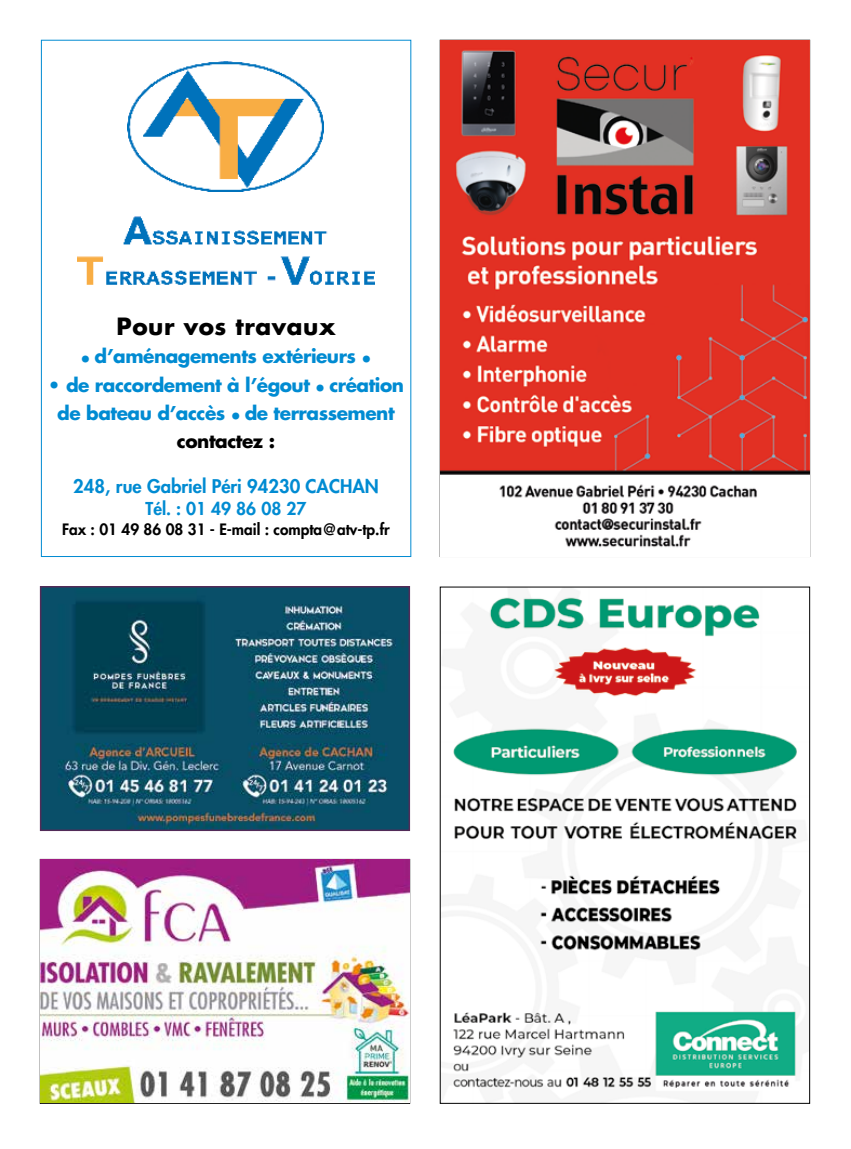
<style>
.page{position:relative;width:851px;height:1149px;background:#fff}
.page>*{position:absolute;margin:0;border:0;box-sizing:border-box;transform-origin:0 0}
.t1{font:700 23.1px "Futura";letter-spacing:.025em;color:#000}
.t2{font:700 18.45px/28.3px "Futura";letter-spacing:-.025em;color:#008bd2;text-align:center}
.t3{font:700 18.45px "Futura";letter-spacing:-.025em;color:#000}
.t4{font:800 18.3px "Futura";color:#008bd2}
.t5{font:800 17.25px "Futura";color:#008bd2}
.t6{font:800 15.3px "Futura";color:#000}
</style>
<div class="page">
<img style="left:127px;top:61px;width:197px;height:131px">
<img style="left:78px;top:216px;width:296px;height:69px">
<img style="left:43px;top:589px;width:364px;height:238px">
<div style="left:40px;top:586px;width:370px;height:244px;border:2px solid #522b58"></div>
<img style="left:41px;top:859px;width:368px;height:243px">
<svg style="left:439px;top:39px;width:371px;height:1064px"></svg>
<img style="left:440px;top:41px;width:369px;height:515px">
<p class="t1" style="left:116px;top:310px;width:220px">Pour vos travaux</p>
<p class="t2" style="left:79px;top:341px;width:295px">• d’aménagements extérieurs •</p>
<p class="t2" style="left:48px;top:370px;width:357px">• de raccordement à l’égout • création de bateau d’accès • de terrassement</p>
<p class="t3" style="left:177px;top:428px;width:100px">contactez :</p>
<p class="t4" style="left:73px;top:473px;width:307px">248, rue Gabriel Péri 94230 CACHAN</p>
<p class="t5" style="left:145px;top:497px;width:162px">Tél. : 01 49 86 08 27</p>
<p class="t6" style="left:62px;top:518px;width:329px">Fax : 01 49 86 08 31 - E-mail : compta@atv-tp.fr</p>
</div>
